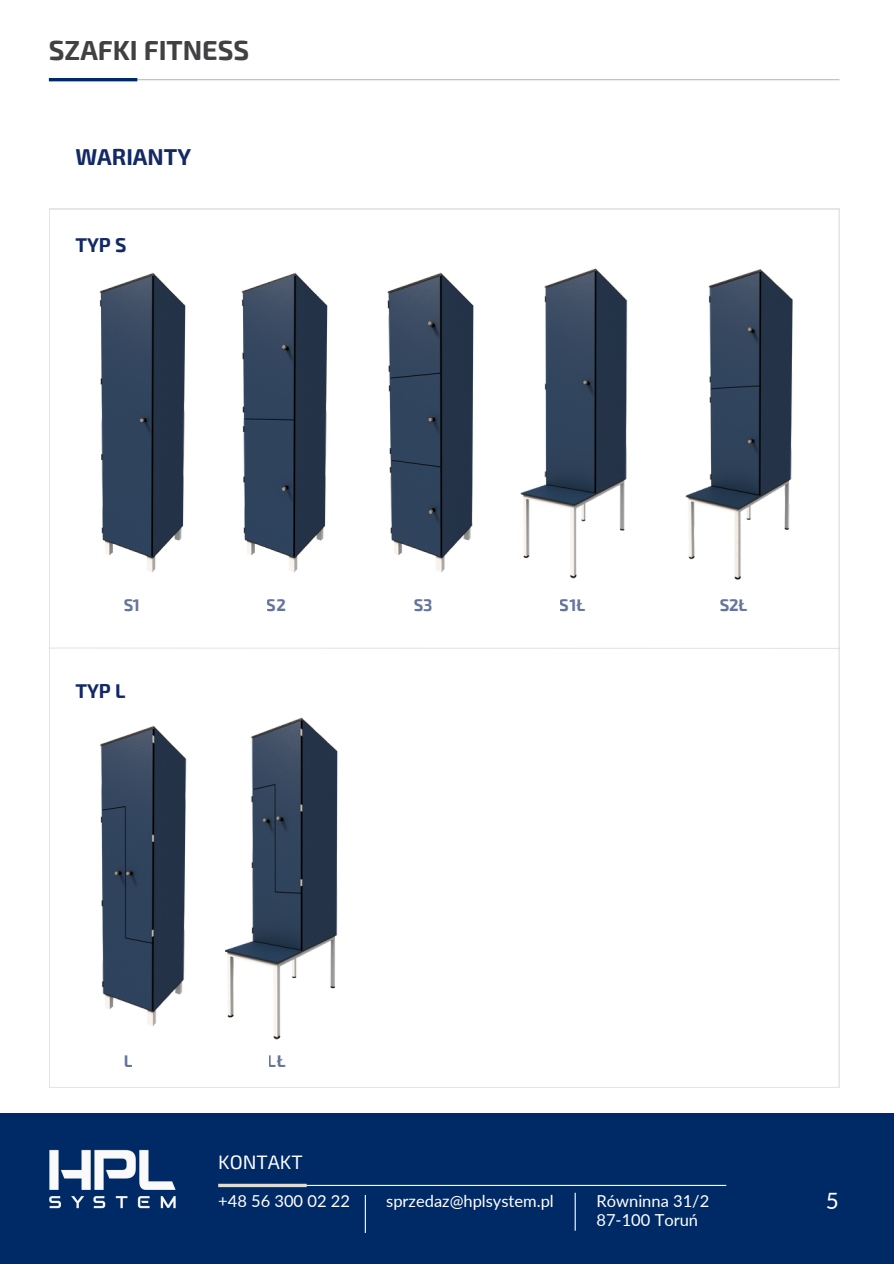
<style>
.page{position:relative;width:894px;height:1264px;background:#fff}
.page>*{position:absolute;margin:0;border:0;box-sizing:border-box;transform-origin:0 0}
.t1{font:700 27px "Exo 2";color:#414042}
.t2{font:700 22.5px "Exo 2";color:#122966}
.t3{font:22.5px "Lato";color:#fff}
.t4{font:700 19.5px "Exo 2";color:#122966}
.t5{font:19.5px "Exo 2";color:#fff}
.t6{font:16.5px "Lato";color:#fff}
.t7{font:700 16.5px "Exo 2";color:#122966}
</style>
<div class="page">
<hr style="left:51px;top:79px;width:788px;height:1px;background:#414042">
<hr style="left:49px;top:78px;width:88px;height:3px;background:#002a66">
<div style="left:0;top:1113px;width:893px;height:150px;background:#002a66"></div>
<hr style="left:220px;top:1184px;width:506px;height:1px;background:#fff">
<svg style="left:218px;top:1183px;width:88px;height:4px"></svg>
<hr style="left:364px;top:1194px;width:2px;height:38px;background:#fff">
<hr style="left:574px;top:1192px;width:1px;height:38px;background:#fff">
<img style="left:49px;top:1149px;width:127px;height:60px">
<img style="left:49px;top:264px;width:102px;height:319px">
<img style="left:151px;top:272px;width:147px;height:301px">
<img style="left:298px;top:274px;width:138px;height:283px">
<img style="left:436px;top:268px;width:170px;height:311px">
<img style="left:606px;top:251px;width:234px;height:345px">
<hr style="left:49px;top:647px;width:790px;height:2px;background:#ccc">
<img style="left:49px;top:717px;width:110px;height:320px">
<img style="left:159px;top:717px;width:179px;height:323px">
<p class="t1" style="left:49px;top:33px;width:202px">SZAFKI FITNESS</p>
<h5 class="t2" style="left:75px;top:142px;width:117px">WARIANTY</h5>
<p class="t4" style="left:75px;top:232px;width:53px">TYP S</p>
<p class="t7" style="left:123px;top:594px;width:18px">S1</p>
<p class="t7" style="left:267px;top:594px;width:21px">S2</p>
<p class="t7" style="left:413px;top:594px;width:20px">S3</p>
<p class="t7" style="left:559px;top:594px;width:27px">S1Ł</p>
<p class="t7" style="left:719px;top:594px;width:29px">S2Ł</p>
<p class="t4" style="left:75px;top:678px;width:52px">TYP L</p>
<p class="t7" style="left:123px;top:1050px;width:10px">L</p>
<p class="t7" style="left:268px;top:1050px;width:19px">LŁ</p>
<h3 class="t5" style="left:218px;top:1149px;width:86px">KONTAKT</h3>
<h1 class="t6" style="left:218px;top:1190px;width:133px">+48 56 300 02 22</h1>
<h2 class="t6" style="left:386px;top:1190px;width:169px">sprzedaz@hplsystem.pl</h2>
<p class="t3" style="left:825px;top:1186px;width:15px">5</p>
<h5 class="t6" style="left:596px;top:1190px;width:114px">Równinna 31/2</h5>
<p class="t6" style="left:596px;top:1209px;width:103px">87-100 Toruń</p>
</div>
